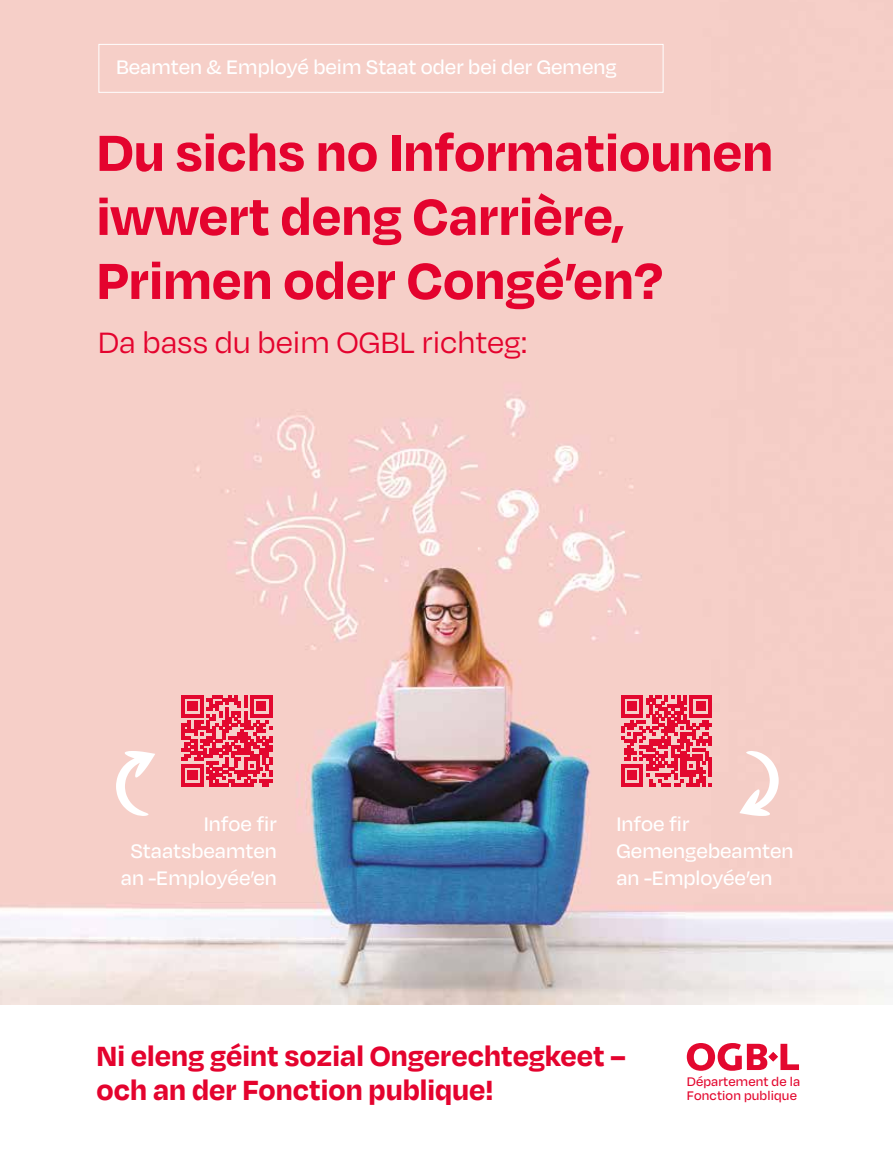
<style>
.page{position:relative;width:893px;height:1149px;background:#fff}
.page>*{position:absolute;margin:0;border:0;box-sizing:border-box;transform-origin:0 0}
.t1{font:700 58.35px/64.1px "Degular";color:#e4032e}
.t2{font:33.9px "Degular";color:#e4032e}
.t3{font:700 31.95px/33.9px "Degular";color:#e4032e}
.t4{font:500 22.65px/27.2px "Degular";color:#fff;text-align:right}
.t5{font:500 14.25px/14.2px "Degular";letter-spacing:.01em;color:#e3082f}
</style>
<div class="page">
<img style="left:0;top:0;width:893px;height:1003px">
<div style="left:98px;top:44px;width:566px;height:49px;border:1px solid #fff"></div>
<svg style="left:182px;top:695px;width:90px;height:90px"></svg>
<svg style="left:621px;top:695px;width:91px;height:90px"></svg>
<svg style="left:739px;top:750px;width:40px;height:65px"></svg>
<svg style="left:116px;top:750px;width:39px;height:65px"></svg>
<svg style="left:687px;top:1043px;width:112px;height:27px"></svg>
<p class="t4" style="left:116px;top:52px;width:502px">Beamten &amp; Employé beim Staat oder bei der Gemeng</p>
<h1 class="t1" style="left:97px;top:117px;width:678px">Du sichs no Informatiounen iwwert deng Carrière,<br>Primen oder Congé’en?</h1>
<h2 class="t2" style="left:98px;top:322px;width:431px">Da bass du beim OGBL richteg:</h2>
<p class="t4" style="left:121px;top:809px;width:157px">Infoe fir<br>Staatsbeamten an -Employée’en</p>
<p class="t4" style="left:616px;top:809px;width:178px;text-align:left">Infoe fir<br>Gemengebeamten an -Employée’en</p>
<h3 class="t3" style="left:97px;top:1037px;width:531px">Ni eleng géint sozial Ongerechtegkeet – och an der Fonction publique!</h3>
<p class="t5" style="left:687px;top:1073px;width:115px">Département de la<br>Fonction publique</p>
</div>
